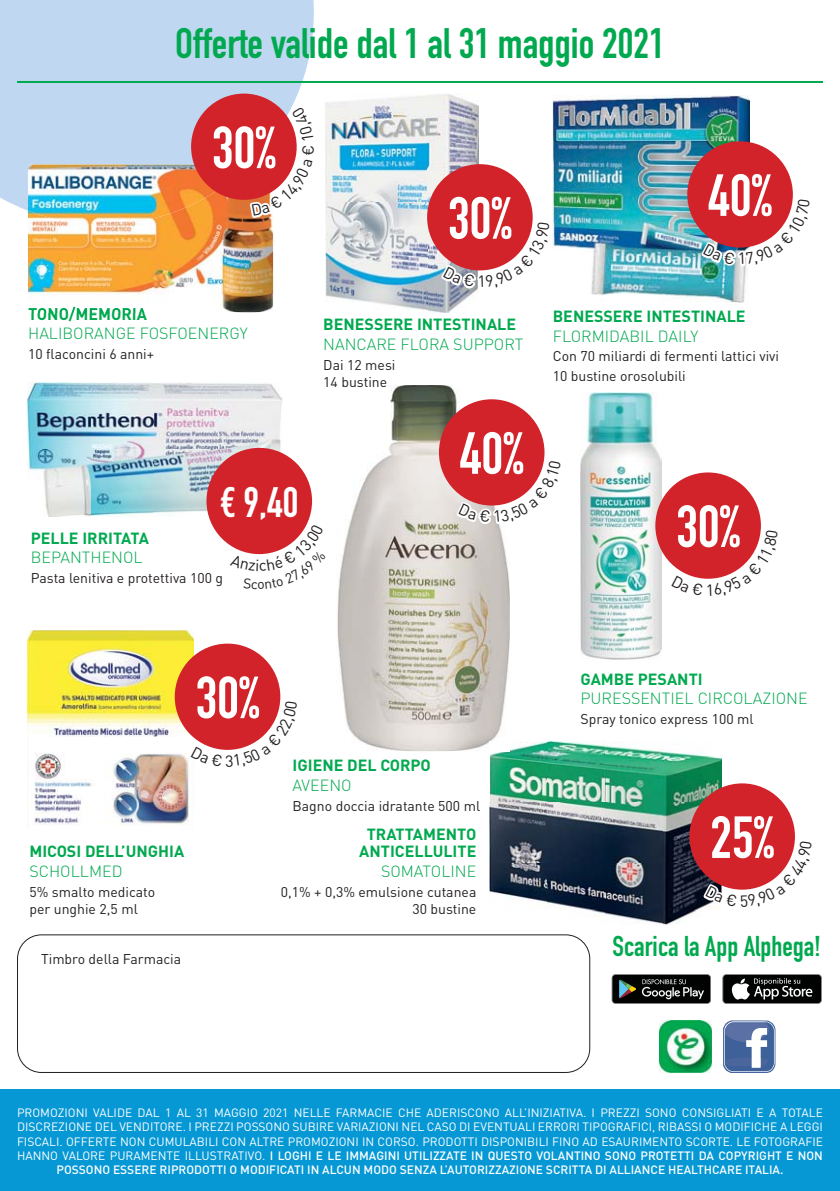
<style>
.page{position:relative;width:840px;height:1191px;background:#fff}
.page>*{position:absolute;margin:0;border:0;box-sizing:border-box;transform-origin:0 0}
.t1{font:700 58.4px "DIN Condensed";color:#fff}
.t2{font:700 42px "DIN Condensed";color:#00a94f}
.t3{font:700 42px "DIN Condensed";color:#fff}
.t4{font:700 28.2px "DIN Condensed";color:#00a94f}
.t5{font:700 16px/17px "DIN";color:#00a94f;text-align:center}
.t6{font:300 16px "DIN";color:#00a94f}
.t7{font:14px/17px "DIN";color:#231f20}
.t8{font:12px/14.4px "DIN";color:#fff;text-align:center}
.s1{font-weight:500}
</style>
<div class="page">
<div style="left:0;top:0;width:313px;height:211px;background:#bfd7f0"></div>
<hr style="left:17px;top:81px;width:805px;height:2px;background:#00a94f">
<div style="left:0;top:1090px;width:839px;height:101px;background:#0598d5"></div>
<svg style="left:723px;top:1020px;width:52px;height:53px"></svg>
<div style="left:17px;top:934px;width:573px;height:139px;border:1px solid #231f20;border-radius:24px"></div>
<svg style="left:722px;top:974px;width:99px;height:29px;background:#383939"></svg>
<svg style="left:611px;top:974px;width:99px;height:29px;background:#2a2d2c"></svg>
<img style="left:659px;top:1020px;width:52px;height:52px">
<img style="left:28px;top:199px;width:245px;height:113px">
<img style="left:28px;top:164px;width:222px;height:60px">
<img style="left:29px;top:307px;width:118px;height:5px">
<img style="left:489px;top:741px;width:232px;height:184px">
<img style="left:28px;top:382px;width:254px;height:134px">
<img style="left:28px;top:630px;width:166px;height:195px">
<img style="left:325px;top:94px;width:153px;height:218px">
<img style="left:337px;top:385px;width:172px;height:366px">
<img style="left:489px;top:741px;width:20px;height:10px">
<img style="left:580px;top:393px;width:81px;height:266px">
<img style="left:552px;top:96px;width:197px;height:206px">
<div style="left:206px;top:448px;width:106px;height:106px;background:#d2232a;border-radius:50%"></div>
<div style="left:191px;top:94px;width:105px;height:106px;background:#d2232a;border-radius:50%"></div>
<div style="left:427px;top:164px;width:105px;height:106px;background:#d2232a;border-radius:50%"></div>
<div style="left:438px;top:399px;width:106px;height:106px;background:#d2232a;border-radius:50%"></div>
<div style="left:655px;top:472px;width:105px;height:107px;background:#d2232a;border-radius:50%"></div>
<div style="left:689px;top:783px;width:105px;height:106px;background:#d2232a;border-radius:50%"></div>
<div style="left:175px;top:643px;width:105px;height:107px;background:#d2232a;border-radius:50%"></div>
<div style="left:687px;top:141px;width:105px;height:107px;background:#d2232a;border-radius:50%"></div>
<svg style="left:230px;top:524px;width:77px;height:31px"></svg>
<svg style="left:252px;top:107px;width:61px;height:109px"></svg>
<svg style="left:443px;top:222px;width:90px;height:65px"></svg>
<svg style="left:458px;top:461px;width:86px;height:61px"></svg>
<svg style="left:671px;top:530px;width:90px;height:49px"></svg>
<svg style="left:705px;top:841px;width:90px;height:65px"></svg>
<svg style="left:191px;top:701px;width:90px;height:66px"></svg>
<img style="left:703px;top:199px;width:90px;height:66px">
<h2 class="t2" style="left:175px;top:28px;width:490px">Offerte valide dal 1 al 31 maggio 2021</h2>
<h1 class="t1" style="left:212px;top:127px;width:65px">30%</h1>
<h3 class="t5" style="left:28px;top:307px;width:120px">TONO/MEMORIA</h3>
<h3 class="t6" style="left:28px;top:324px;width:221px">HALIBORANGE FOSFOENERGY</h3>
<p class="t7" style="left:28px;top:347px;width:127px">10 flaconcini 6 anni+</p>
<h2 class="t3" style="left:220px;top:486px;width:80px">€ 9,40</h2>
<h3 class="t5" style="left:31px;top:531px;width:120px">PELLE IRRITATA</h3>
<h3 class="t6" style="left:31px;top:548px;width:113px">BEPANTHENOL</h3>
<p class="t7" style="left:31px;top:571px;width:194px">Pasta lenitiva e protettiva 100 g</p>
<h1 class="t1" style="left:447px;top:197px;width:65px">30%</h1>
<h3 class="t5" style="left:323px;top:318px;width:194px">BENESSERE INTESTINALE</h3>
<h3 class="t6" style="left:323px;top:335px;width:201px">NANCARE FLORA SUPPORT</h3>
<p class="t7" style="left:323px;top:358px;width:74px">Dai 12 mesi<br>14 bustine</p>
<h1 class="t1" style="left:459px;top:432px;width:65px">40%</h1>
<h1 class="t1" style="left:707px;top:174px;width:65px">40%</h1>
<h3 class="t5" style="left:552px;top:309px;width:194px">BENESSERE INTESTINALE</h3>
<h3 class="t6" style="left:552px;top:327px;width:147px">FLORMIDABIL DAILY</h3>
<p class="t7" style="left:552px;top:348px;width:227px;line-height:19.8px">Con 70 miliardi di fermenti lattici vivi<br>10 bustine orosolubili</p>
<h1 class="t1" style="left:675px;top:505px;width:65px">30%</h1>
<h1 class="t1" style="left:195px;top:676px;width:65px">30%</h1>
<h3 class="t5" style="left:29px;top:844px;width:156px">MICOSI DELL’UNGHIA</h3>
<h3 class="t6" style="left:29px;top:862px;width:95px">SCHOLLMED</h3>
<p class="t7" style="left:29px;top:884px;width:127px">5% smalto medicato per unghie 2,5 ml</p>
<p class="t7" style="left:41px;top:952px;width:141px">Timbro della Farmacia</p>
<h3 class="t5" style="left:292px;top:758px;width:140px">IGIENE DEL CORPO</h3>
<h3 class="t6" style="left:292px;top:776px;width:61px">AVEENO</h3>
<p class="t7" style="left:292px;top:799px;width:189px">Bagno doccia idratante 500 ml</p>
<h3 class="t5" style="left:359px;top:827px;width:118px">TRATTAMENTO<br>ANTICELLULITE</h3>
<h3 class="t6" style="left:381px;top:862px;width:97px">SOMATOLINE</h3>
<p class="t7" style="left:280px;top:884px;width:197px;text-align:right">0,1% + 0,3% emulsione cutanea<br>30 bustine</p>
<h3 class="t5" style="left:580px;top:672px;width:124px">GAMBE PESANTI</h3>
<h3 class="t6" style="left:580px;top:689px;width:228px">PURESSENTIEL CIRCOLAZIONE</h3>
<p class="t7" style="left:580px;top:712px;width:175px">Spray tonico express 100 ml</p>
<h1 class="t1" style="left:709px;top:816px;width:65px">25%</h1>
<h3 class="t4" style="left:612px;top:936px;width:210px">Scarica la App Alphega!</h3>
<p class="t8" style="left:17px;top:1106px;width:807px">PROMOZIONI VALIDE DAL 1 AL 31 MAGGIO 2021 NELLE FARMACIE CHE ADERISCONO ALL’INIZIATIVA. I PREZZI SONO CONSIGLIATI E A TOTALE DISCREZIONE DEL VENDITORE. I PREZZI POSSONO SUBIRE VARIAZIONI NEL CASO DI EVENTUALI ERRORI TIPOGRAFICI, RIBASSI O MODIFICHE A LEGGI FISCALI. OFFERTE NON CUMULABILI CON ALTRE PROMOZIONI IN CORSO. PRODOTTI DISPONIBILI FINO AD ESAURIMENTO SCORTE. LE FOTOGRAFIE HANNO VALORE PURAMENTE ILLUSTRATIVO. <span class="s1">I LOGHI E LE IMMAGINI UTILIZZATE IN QUESTO VOLANTINO SONO PROTETTI DA COPYRIGHT E NON POSSONO ESSERE RIPRODOTTI O MODIFICATI IN ALCUN MODO SENZA L’AUTORIZZAZIONE SCRITTA DI ALLIANCE HEALTHCARE ITALIA.</span></p>
</div>
